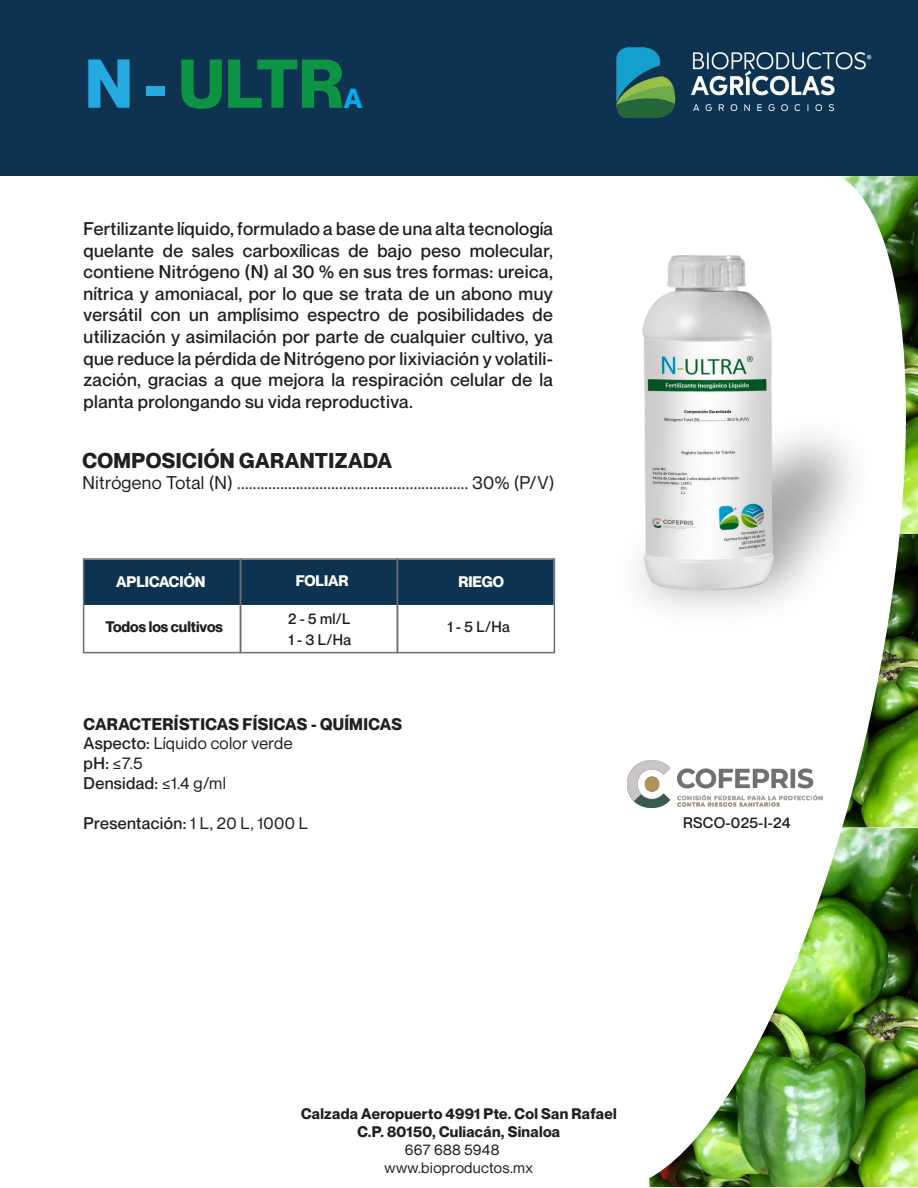
<style>
.page{position:relative;width:918px;height:1188px;background:#fff}
.page>*{position:absolute;margin:0;border:0;box-sizing:border-box;transform-origin:0 0}
.t1{font:700 67.5px "Neue Montreal";color:#0d9344}
.t2{font:700 27px "Neue Montreal";color:#00aeef}
.t3{font:700 21px "Neue Montreal";letter-spacing:.02em;color:#231f20}
.t4{font:500 18px/21.6px "Neue Montreal";letter-spacing:.02em;color:#231f20;text-align:justify}
.t5{font:18px "Neue Montreal";letter-spacing:.02em;color:#231f20}
.t6{font:700 16.5px/19.8px "Neue Montreal";letter-spacing:.02em;color:#231f20}
.t7{font:500 16.5px "Neue Montreal";letter-spacing:.02em;color:#231f20}
.t8{font:700 15px/18px "Neue Montreal";letter-spacing:.02em;color:#231f20;text-align:center}
.t9{font:500 15px/20.2px "Neue Montreal";letter-spacing:.02em;color:#231f20}
.t10{font:15px/18px "Neue Montreal";letter-spacing:.02em;color:#231f20}
.t11{font:700 15px "Neue Montreal";color:#fff}
.t12{font:700 15px "Neue Montreal";color:#231f20}
.s1{color:#24aae1}
.s2{font-weight:500}
.s3{font-weight:400}
</style>
<div class="page">
<img style="left:499px;top:175px;width:419px;height:1013px">
<div style="left:0;top:0;width:918px;height:175px;background:#0d3350"></div>
<img style="left:505px;top:311px;width:413px;height:418px">
<img style="left:684px;top:52px;width:234px;height:161px">
<img style="left:616px;top:47px;width:60px;height:71px">
<div style="left:82px;top:558px;width:473px;height:48px;background:#0d3350;border:2px solid #fff"></div>
<div style="left:83px;top:558px;width:158px;height:95px;border:2px solid #6c6d70"></div>
<div style="left:240px;top:558px;width:158px;height:95px;border:2px solid #6c6d70"></div>
<div style="left:397px;top:558px;width:158px;height:95px;border:2px solid #6c6d70"></div>
<img style="left:521px;top:238px;width:374px;height:374px">
<img style="left:627px;top:760px;width:195px;height:47px">
<h1 class="t1" style="left:85px;top:42px;width:260px"><span class="s1">N -</span> ULTR</h1>
<h2 class="t2" style="left:344px;top:82px;width:20px">A</h2>
<p class="t4" style="left:84px;top:218px;width:471px">Fertilizante líquido, formulado a base de una alta tecnología quelante de sales carboxílicas de bajo peso molecular, contiene Nitrógeno (N) al 30 % en sus tres formas: ureica, nítrica y amoniacal, por lo que se trata de un abono muy versátil con un amplísimo espectro de posibilidades de utilización y asimilación por parte de cualquier cultivo, ya que reduce la pérdida de Nitrógeno por lixiviación y volatili&shy;zación, gracias a que mejora la respiración celular de la planta prolongando su vida reproductiva.</p>
<p class="t3" style="left:82px;top:447px;width:311px">COMPOSICIÓN GARANTIZADA</p>
<p class="t5" style="left:82px;top:472px;width:474px">Nitrógeno Total (N) ........................................................... 30% (P/V)</p>
<p class="t11" style="left:116px;top:572px;width:91px">APLICACIÓN</p>
<p class="t11" style="left:296px;top:572px;width:54px">FOLIAR</p>
<p class="t11" style="left:458px;top:572px;width:47px">RIEGO</p>
<p class="t12" style="left:105px;top:617px;width:119px">Todos los cultivos</p>
<p class="t9" style="left:288px;top:609px;width:65px">2 - 5 ml/L<br>1 - 3 L/Ha</p>
<p class="t9" style="left:447px;top:616px;width:64px">1 - 5 L/Ha</p>
<p class="t6" style="left:84px;top:714px;width:320px">CARACTERÍSTICAS FÍSICAS - QUÍMICAS<br><span class="s2">Aspecto:</span> <span class="s3">Líquido color verde<br></span><span class="s2">pH:</span> <span class="s3">≤7.5<br></span><span class="s2">Densidad:</span> <span class="s3">≤1.4 g/ml</span></p>
<p class="t7" style="left:84px;top:813px;width:226px">Presentación: <span class="s3">1 L, 20 L, 1000 L</span></p>
<p class="t9" style="left:683px;top:813px;width:109px">RSCO-025-I-24</p>
<p class="t8" style="left:301px;top:1105px;width:317px">Calzada Aeropuerto 4991 Pte. Col San Rafael<br>C.P. 80150, Culiacán, Sinaloa</p>
<p class="t10" style="left:385px;top:1141px;width:150px;text-indent:20px">667 688 5948 www.bioproductos.mx</p>
</div>
